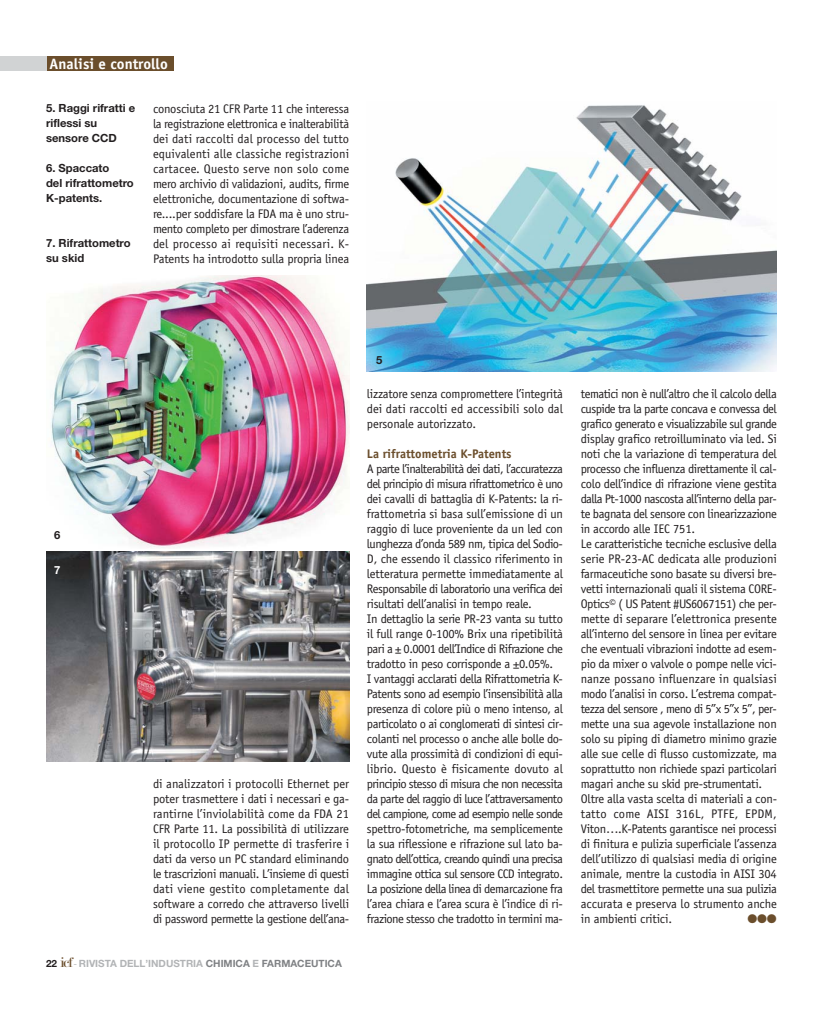
<style>
.page{position:relative;width:823px;height:1010px;background:#fff}
.page>*{position:absolute;margin:0;border:0;box-sizing:border-box;transform-origin:0 0}
.t1{font:700 15px "Officina Sans";color:#fff}
.t2{font:12.5px/15px "Officina Sans";letter-spacing:-.025em;color:#231f20;text-align:justify}
.t3{font:700 12.5px "Officina Sans";color:#6b4e2c}
.t4{font:12.5px "Zapf Dingbats ITC";color:#6b4e2c}
.t5{font:700 11.25px/15px "Helvetica Neue";color:#231f20}
.t6{font:700 11.25px "Helvetica Neue";color:#fff}
.t7{font:700 10px "Helvetica Neue";color:#b2b4b6}
.s1{color:#231f20}
.s2{font-family:"Modern";font-weight:400;font-size:15px;color:#6b4e2c}
.s3{font-family:"Modern";font-weight:400;font-size:12.5px}
.s4{color:#808285}
</style>
<div class="page">
<img style="left:366px;top:105px;width:409px;height:266px">
<img style="left:46px;top:552px;width:303px;height:210px">
<div style="left:46px;top:57px;width:128px;height:14px;background:#6b4e2c"></div>
<div style="left:0;top:57px;width:46px;height:14px;background:#d1d3d4"></div>
<img style="left:51px;top:275px;width:298px;height:273px">
<p class="t1" style="left:50px;top:58px;width:120px">Analisi e controllo</p>
<p class="t5" style="left:46px;top:101px;width:90px">5. Raggi rifratti e riflessi su sensore CCD</p>
<p class="t5" style="left:46px;top:161px;width:89px">6. Spaccato<br>del rifrattometro<br>K-patents.</p>
<p class="t5" style="left:46px;top:236px;width:86px">7. Rifrattometro su skid</p>
<p class="t2" style="left:153px;top:102px;width:198px">conosciuta 21 CFR Parte 11 che interessa la registrazione elettronica e inalterabilità dei dati raccolti dal processo del tutto equivalenti alle classiche registrazioni cartacee. Questo serve non solo come mero archivio di validazioni, audits, firme elettroniche, documentazione di softwa&shy;re....per soddisfare la FDA ma è uno stru&shy;mento completo per dimostrare l’aderenza del processo ai requisiti necessari. K-Patents ha introdotto sulla propria linea</p>
<p class="t5" style="left:54px;top:528px;width:8px">6</p>
<p class="t6" style="left:54px;top:566px;width:8px">7</p>
<p class="t2" style="left:153px;top:777px;width:198px">di analizzatori i protocolli Ethernet per poter trasmettere i dati i necessari e ga&shy;rantirne l’inviolabilità come da FDA 21<br>CFR Parte 11. La possibilità di utilizzare il protocollo IP permette di trasferire i dati da verso un PC standard eliminando le trascrizioni manuali. L’insieme di questi dati viene gestito completamente dal software a corredo che attraverso livelli di password permette la gestione dell’ana-</p>
<p class="t7" style="left:46px;top:959px;width:297px"><span class="s1">22</span> <span class="s2">icf</span><span class="s3">-</span> RIVISTA DELL’INDUSTRIA <span class="s4">CHIMICA</span> E <span class="s4">FARMACEUTICA</span></p>
<p class="t5" style="left:376px;top:354px;width:8px">5</p>
<p class="t2" style="left:366px;top:387px;width:197px">lizzatore senza compromettere l’integrità dei dati raccolti ed accessibili solo dal personale autorizzato.</p>
<p class="t3" style="left:366px;top:449px;width:146px">La rifrattometria K-Patents</p>
<p class="t2" style="left:366px;top:462px;width:198px;text-align:left">A parte l’inalterabilità dei dati, l’accuratezza del principio di misura rifrattometrico è uno dei cavalli di battaglia di K-Patents: la ri&shy;frattometria si basa sull’emissione di un raggio di luce proveniente da un led con lunghezza d’onda 589 nm, tipica del Sodio-D, che essendo il classico riferimento in letteratura permette immediatamente al Responsabile di laboratorio una verifica dei risultati dell’analisi in tempo reale.<br>In dettaglio la serie PR-23 vanta su tutto il full range 0-100% Brix una ripetibilità pari a ± 0.0001 dell’Indice di Rifrazione che tradotto in peso corrisponde a ±0.05%.<br>I vantaggi acclarati della Rifrattometria K-Patents sono ad esempio l’insensibilità alla presenza di colore più o meno intenso, al particolato o ai conglomerati di sintesi cir&shy;colanti nel processo o anche alle bolle do&shy;vute alla prossimità di condizioni di equi&shy;librio. Questo è fisicamente dovuto al principio stesso di misura che non necessita da parte del raggio di luce l’attraversamento del campione, come ad esempio nelle sonde spettro-fotometriche, ma semplicemente la sua riflessione e rifrazione sul lato ba&shy;gnato dell’ottica, creando quindi una precisa immagine ottica sul sensore CCD integrato.<br>La posizione della linea di demarcazione fra l’area chiara e l’area scura è l’indice di ri&shy;frazione stesso che tradotto in termini ma-</p>
<p class="t2" style="left:580px;top:387px;width:198px;text-align:left">tematici non è null’altro che il calcolo della cuspide tra la parte concava e convessa del grafico generato e visualizzabile sul grande display grafico retroilluminato via led. Si noti che la variazione di temperatura del processo che influenza direttamente il cal&shy;colo dell’indice di rifrazione viene gestita dalla Pt-1000 nascosta all’interno della par&shy;te bagnata del sensore con linearizzazione in accordo alle IEC 751.<br>Le caratteristiche tecniche esclusive della serie PR-23-AC dedicata alle produzioni farmaceutiche sono basate su diversi bre&shy;vetti internazionali quali il sistema CORE-Optics© ( US Patent #US6067151) che per&shy;mette di separare l’elettronica presente all’interno del sensore in linea per evitare che eventuali vibrazioni indotte ad esem&shy;pio da mixer o valvole o pompe nelle vici&shy;nanze possano influenzare in qualsiasi modo l’analisi in corso. L’estrema compat&shy;tezza del sensore , meno di 5”x 5”x 5”, per&shy;mette una sua agevole installazione non solo su piping di diametro minimo grazie alle sue celle di flusso customizzate, ma soprattutto non richiede spazi particolari magari anche su skid pre-strumentati.<br>Oltre alla vasta scelta di materiali a con&shy;tatto come AISI 316L, PTFE, EPDM, Viton….K-Patents garantisce nei processi di finitura e pulizia superficiale l’assenza dell’utilizzo di qualsiasi media di origine animale, mentre la custodia in AISI 304 del trasmettitore permette una sua pulizia accurata e preserva lo strumento anche in ambienti critici.</p>
<p class="t4" style="left:747px;top:914px;width:31px">●●●</p>
</div>
